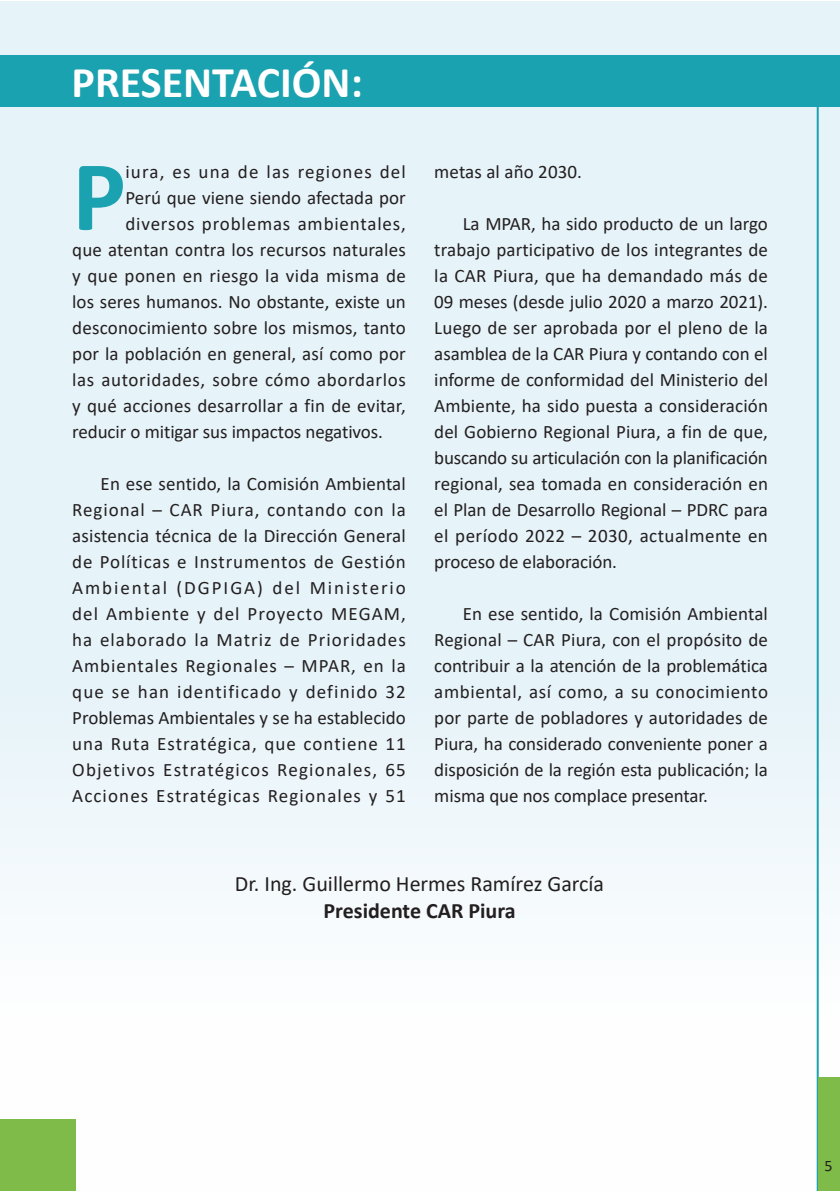
<style>
.page{position:relative;width:840px;height:1191px;background:#fff}
.page>*{position:absolute;margin:0;border:0;box-sizing:border-box;transform-origin:0 0}
.t1{font:700 101px "Calibri";color:#1ba2b0}
.t2{font:700 44px "Calibri";color:#fff}
.t3{font:22px "Calibri";color:#231f20}
.t4{font:700 22px "Calibri";color:#231f20}
.t5{font:19px/26px "Calibri";letter-spacing:.01em;color:#231f20;text-align:justify}
.t6{font:19px "Calibri";letter-spacing:.035em;color:#231f20}
.t7{font:19px "Calibri";letter-spacing:.045em;color:#231f20}
.t8{font:19px "Calibri";letter-spacing:.06em;color:#231f20}
.t9{font:16px "Calibri";color:#231f20}
</style>
<div class="page">
<div style="left:0;top:1px;width:839px;height:1190px;background:linear-gradient(to bottom,#dceef7,#fcfdfe)"></div>
<div style="left:0;top:56px;width:839px;height:51px;background:#1ba2b0"></div>
<div style="left:0;top:1119px;width:75px;height:72px;background:#7fbb48"></div>
<hr style="left:816px;top:73px;width:2px;height:1118px;background:#1ba2b0">
<div style="left:818px;top:1077px;width:21px;height:114px;background:#7fbb48"></div>
<p class="t2" style="left:72px;top:51px;width:292px">PRESENTACIÓN:</p>
<p class="t1" style="left:72px;top:125px;width:55px">P</p>
<p class="t8" style="left:125px;top:158px;width:282px">iura, es una de las regiones del</p>
<p class="t5" style="left:125px;top:184px;width:282px">Perú que viene siendo afectada por</p>
<p class="t7" style="left:125px;top:210px;width:282px">diversos problemas ambientales,</p>
<p class="t5" style="left:72px;top:236px;width:335px">que atentan contra los recursos naturales</p>
<p class="t5" style="left:72px;top:262px;width:335px">y que ponen en riesgo la vida misma de</p>
<p class="t5" style="left:72px;top:288px;width:335px">los seres humanos. No obstante, existe un</p>
<p class="t5" style="left:72px;top:314px;width:335px">desconocimiento sobre los mismos, tanto</p>
<p class="t5" style="left:72px;top:340px;width:335px">por la población en general, así como por</p>
<p class="t6" style="left:72px;top:366px;width:335px">las autoridades, sobre cómo abordarlos</p>
<p class="t5" style="left:72px;top:392px;width:335px">y qué acciones desarrollar a fin de evitar,</p>
<p class="t5" style="left:72px;top:418px;width:312px">reducir o mitigar sus impactos negativos.</p>
<p class="t5" style="left:72px;top:470px;width:335px;text-indent:28px">En ese sentido, la Comisión Ambiental Regional – CAR Piura, contando con la asistencia técnica de la Dirección General de Políticas e Instrumentos de Gestión Ambiental (DGPIGA) del Ministerio del Ambiente y del Proyecto MEGAM, ha elaborado la Matriz de Prioridades Ambientales Regionales – MPAR, en la que se han identificado y definido 32<br>Problemas Ambientales y se ha establecido una Ruta Estratégica, que contiene 11<br>Objetivos Estratégicos Regionales, 65<br>Acciones Estratégicas Regionales y 51</p>
<p class="t5" style="left:434px;top:158px;width:149px">metas al año 2030.</p>
<p class="t5" style="left:434px;top:210px;width:335px;text-indent:28px">La MPAR, ha sido producto de un largo trabajo participativo de los integrantes de la CAR Piura, que ha demandado más de 09 meses (desde julio 2020 a marzo 2021).<br>Luego de ser aprobada por el pleno de la asamblea de la CAR Piura y contando con el informe de conformidad del Ministerio del Ambiente, ha sido puesta a consideración del Gobierno Regional Piura, a fin de que, buscando su articulación con la planificación regional, sea tomada en consideración en el Plan de Desarrollo Regional – PDRC para el período 2022 – 2030, actualmente en proceso de elaboración.</p>
<p class="t5" style="left:434px;top:600px;width:335px;text-indent:28px">En ese sentido, la Comisión Ambiental Regional – CAR Piura, con el propósito de contribuir a la atención de la problemática ambiental, así como, a su conocimiento por parte de pobladores y autoridades de Piura, ha considerado conveniente poner a disposición de la región esta publicación; la misma que nos complace presentar.</p>
<p class="t3" style="left:235px;top:869px;width:370px">Dr. Ing. Guillermo Hermes Ramírez García</p>
<p class="t4" style="left:323px;top:895px;width:193px">Presidente CAR Piura</p>
<p class="t9" style="left:824px;top:1154px;width:10px">5</p>
</div>
